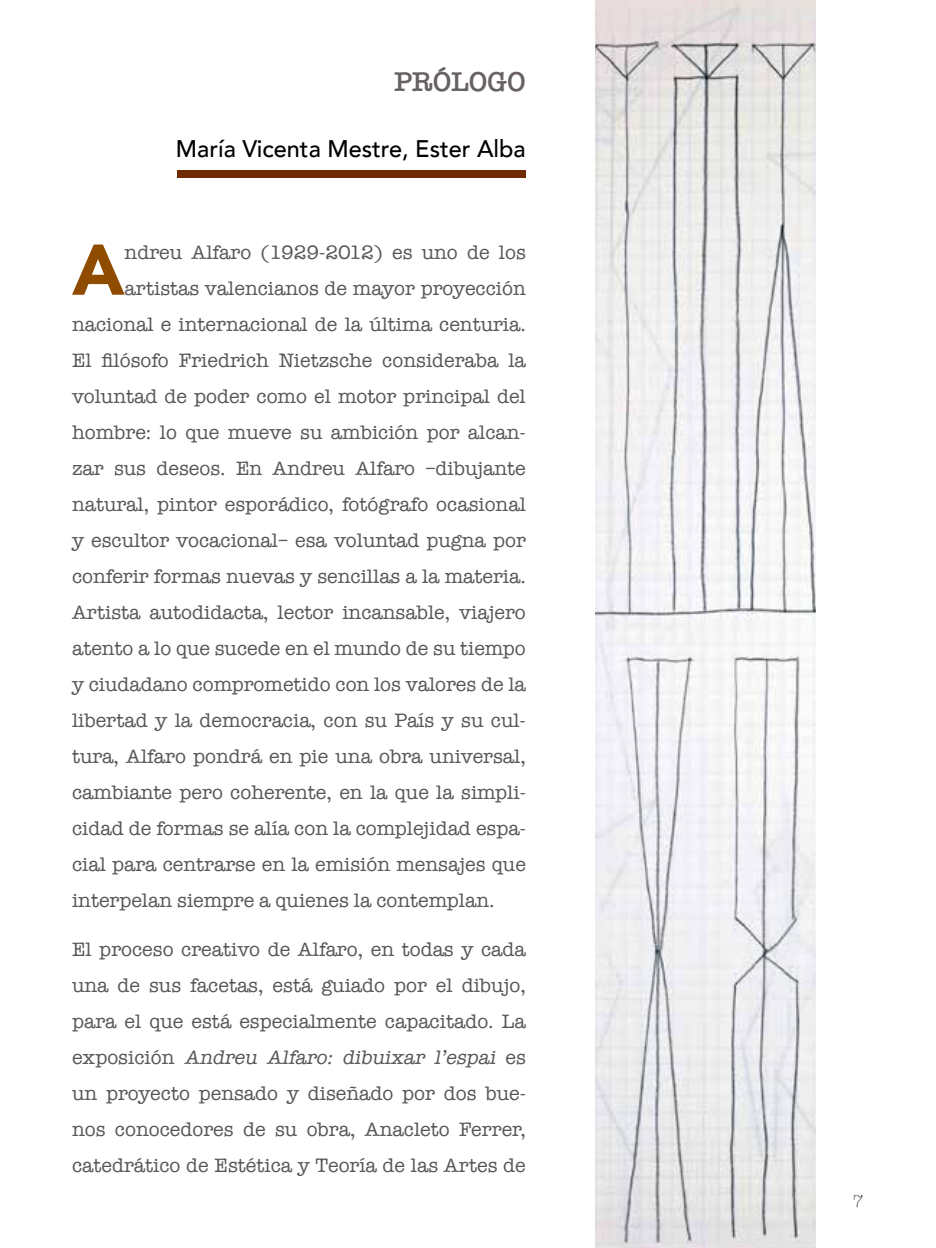
<style>
.page{position:relative;width:936px;height:1248px;background:#fff}
.page>*{position:absolute;margin:0;border:0;box-sizing:border-box;transform-origin:0 0}
.t1{font:900 70.8px "Avenir";color:#8f4c00}
.t2{font:600 28px "American Typewriter";color:#676161}
.t3{font:500 24px "Avenir";color:#000}
.t4{font:20px/36px "American Typewriter";color:#575756;text-align:justify}
.t5{font:300 18px "American Typewriter";color:#000}
.s1{font-style:italic}
</style>
<div class="page">
<div style="left:177px;top:171px;width:349px;height:7px;background:#702a00"></div>
<img style="left:595px;top:0;width:220px;height:1247px">
<h2 class="t2" style="left:394px;top:61px;width:133px">PRÓLOGO</h2>
<p class="t3" style="left:176px;top:128px;width:351px">María Vicenta Mestre, Ester Alba</p>
<h1 class="t1" style="left:72px;top:209px;width:54px">A</h1>
<p class="t4" style="left:125px;top:233px;width:402px">ndreu Alfaro (1929-2012) es uno de los</p>
<p class="t4" style="left:125px;top:269px;width:402px">artistas valencianos de mayor proyección</p>
<p class="t4" style="left:72px;top:305px;width:455px">nacional e internacional de la última centuria.</p>
<p class="t4" style="left:72px;top:341px;width:455px">El filósofo Friedrich Nietzsche consideraba la</p>
<p class="t4" style="left:72px;top:377px;width:455px">voluntad de poder como el motor principal del</p>
<p class="t4" style="left:72px;top:413px;width:455px">hombre: lo que mueve su ambición por alcan-</p>
<p class="t4" style="left:72px;top:449px;width:455px">zar sus deseos. En Andreu Alfaro –dibujante</p>
<p class="t4" style="left:72px;top:485px;width:455px">natural, pintor esporádico, fotógrafo ocasional</p>
<p class="t4" style="left:72px;top:521px;width:455px">y escultor vocacional– esa voluntad pugna por</p>
<p class="t4" style="left:72px;top:557px;width:455px">conferir formas nuevas y sencillas a la materia.</p>
<p class="t4" style="left:72px;top:593px;width:455px">Artista autodidacta, lector incansable, viajero</p>
<p class="t4" style="left:72px;top:629px;width:455px">atento a lo que sucede en el mundo de su tiempo</p>
<p class="t4" style="left:72px;top:665px;width:455px">y ciudadano comprometido con los valores de la</p>
<p class="t4" style="left:72px;top:701px;width:455px">libertad y la democracia, con su País y su cul-</p>
<p class="t4" style="left:72px;top:737px;width:455px">tura, Alfaro pondrá en pie una obra universal,</p>
<p class="t4" style="left:72px;top:773px;width:455px">cambiante pero coherente, en la que la simpli-</p>
<p class="t4" style="left:72px;top:809px;width:455px">cidad de formas se alía con la complejidad espa-</p>
<p class="t4" style="left:72px;top:845px;width:455px">cial para centrarse en la emisión mensajes que</p>
<p class="t4" style="left:72px;top:881px;width:424px">interpelan siempre a quienes la contemplan.</p>
<p class="t4" style="left:72px;top:930px;width:455px">El proceso creativo de Alfaro, en todas y cada una de sus facetas, está guiado por el dibujo, para el que está especialmente capacitado. La e x p o s i c i ó n <span class="s1">Andreu Alfaro: dibuixar l’espai</span> e s un proyecto pensado y diseñado por dos bue&shy;nos conocedores de su obra, Anacleto Ferrer, catedrático de Estética y Teoría de las Artes de</p>
<p class="t5" style="left:852px;top:1187px;width:12px">7</p>
</div>
